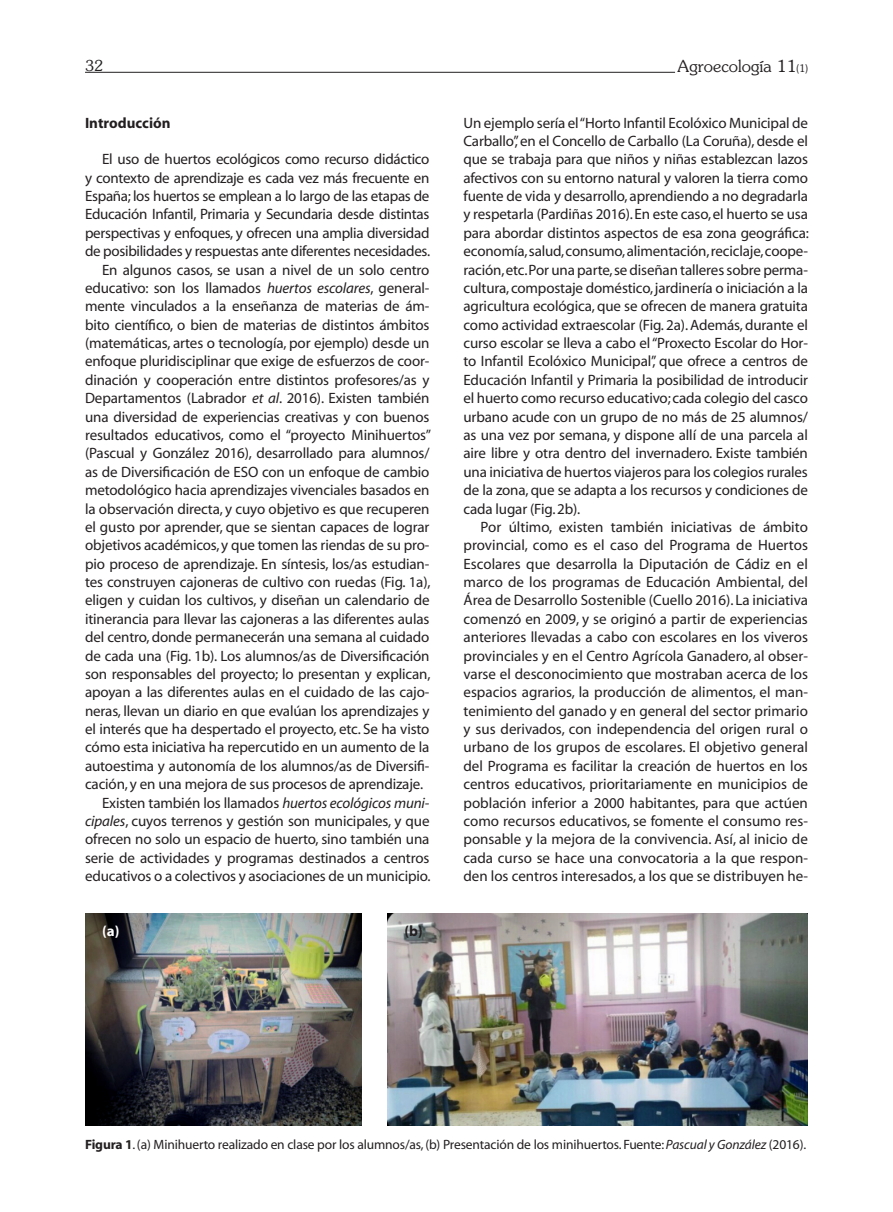
<style>
.page{position:relative;width:893px;height:1212px;background:#fff}
.page>*{position:absolute;margin:0;border:0;box-sizing:border-box;transform-origin:0 0}
.t1{font:300 16.5px "Souvenir";color:#231f20}
.t2{font:15px/18.5px "Myriad";letter-spacing:-.01em;color:#231f20;text-align:justify}
.t3{font:700 15px "Myriad";color:#231f20}
.t4{font:700 15px "Myriad";color:#fff}
.t5{font:300 15px "Souvenir";color:#231f20}
.t6{font:13.5px "Myriad";letter-spacing:-.01em;color:#231f20}
.s1{font-size:10.5px}
.s2{font-style:italic}
.s3{font-weight:700}
</style>
<div class="page">
<hr style="left:85px;top:72px;width:590px;height:1px;background:#231f20">
<img style="left:85px;top:913px;width:276px;height:213px">
<img style="left:388px;top:913px;width:420px;height:213px">
<p class="t5" style="left:85px;top:57px;width:19px">32</p>
<p class="t1" style="left:677px;top:57px;width:132px">Agroecología 11<span class="s1">(1)</span></p>
<p class="t3" style="left:85px;top:115px;width:87px">Introducción</p>
<p class="t2" style="left:102px;top:151px;width:329px">El uso de huertos ecológicos como recurso didáctico</p>
<p class="t2" style="left:85px;top:169px;width:346px">y contexto de aprendizaje es cada vez más frecuente en</p>
<p class="t2" style="left:85px;top:187px;width:346px">España; los huertos se emplean a lo largo de las etapas de</p>
<p class="t2" style="left:85px;top:206px;width:346px">Educación Infantil, Primaria y Secundaria desde distintas</p>
<p class="t2" style="left:85px;top:224px;width:346px">perspectivas y enfoques, y ofrecen una amplia diversidad</p>
<p class="t2" style="left:85px;top:243px;width:347px">de posibilidades y respuestas ante diferentes necesidades.</p>
<p class="t2" style="left:102px;top:261px;width:329px">En algunos casos, se usan a nivel de un solo centro</p>
<p class="t2" style="left:85px;top:279px;width:346px">educativo: son los llamados <span class="s2">huertos escolares</span>, general-</p>
<p class="t2" style="left:85px;top:298px;width:346px">mente vinculados a la enseñanza de materias de ám-</p>
<p class="t2" style="left:85px;top:316px;width:346px">bito científico, o bien de materias de distintos ámbitos</p>
<p class="t2" style="left:85px;top:334px;width:346px">(matemáticas, artes o tecnología, por ejemplo) desde un</p>
<p class="t2" style="left:85px;top:353px;width:346px">enfoque pluridisciplinar que exige de esfuerzos de coor-</p>
<p class="t2" style="left:85px;top:371px;width:346px">dinación y cooperación entre distintos profesores/as y</p>
<p class="t2" style="left:85px;top:390px;width:346px">Departamentos (Labrador <span class="s2">et al</span>. 2016). Existen también</p>
<p class="t2" style="left:85px;top:408px;width:346px">una diversidad de experiencias creativas y con buenos</p>
<p class="t2" style="left:85px;top:426px;width:347px">resultados educativos, como el “proyecto Minihuertos”</p>
<p class="t2" style="left:85px;top:445px;width:346px">(Pascual y González 2016), desarrollado para alumnos/</p>
<p class="t2" style="left:85px;top:463px;width:346px">as de Diversificación de ESO con un enfoque de cambio</p>
<p class="t2" style="left:85px;top:481px;width:346px">metodológico hacia aprendizajes vivenciales basados en</p>
<p class="t2" style="left:85px;top:500px;width:346px">la observación directa, y cuyo objetivo es que recuperen</p>
<p class="t2" style="left:85px;top:518px;width:346px">el gusto por aprender, que se sientan capaces de lograr</p>
<p class="t2" style="left:85px;top:537px;width:346px">objetivos académicos, y que tomen las riendas de su pro-</p>
<p class="t2" style="left:85px;top:555px;width:346px">pio proceso de aprendizaje. En síntesis, los/as estudian-</p>
<p class="t2" style="left:85px;top:573px;width:347px">tes construyen cajoneras de cultivo con ruedas (Fig. 1a),</p>
<p class="t2" style="left:85px;top:592px;width:346px">eligen y cuidan los cultivos, y diseñan un calendario de</p>
<p class="t2" style="left:85px;top:610px;width:346px">itinerancia para llevar las cajoneras a las diferentes aulas</p>
<p class="t2" style="left:85px;top:628px;width:346px">del centro, donde permanecerán una semana al cuidado</p>
<p class="t2" style="left:85px;top:647px;width:346px">de cada una (Fig. 1b). Los alumnos/as de Diversificación</p>
<p class="t2" style="left:85px;top:665px;width:347px">son responsables del proyecto; lo presentan y explican,</p>
<p class="t2" style="left:85px;top:684px;width:346px">apoyan a las diferentes aulas en el cuidado de las cajo-</p>
<p class="t2" style="left:85px;top:702px;width:346px">neras, llevan un diario en que evalúan los aprendizajes y</p>
<p class="t2" style="left:85px;top:720px;width:346px">el interés que ha despertado el proyecto, etc. Se ha visto</p>
<p class="t2" style="left:85px;top:739px;width:346px">cómo esta iniciativa ha repercutido en un aumento de la</p>
<p class="t2" style="left:85px;top:757px;width:346px">autoestima y autonomía de los alumnos/as de Diversifi-</p>
<p class="t2" style="left:85px;top:775px;width:340px">cación, y en una mejora de sus procesos de aprendizaje.</p>
<p class="t2" style="left:102px;top:794px;width:329px">Existen también los llamados <span class="s2">huertos ecológicos muni-</span></p>
<p class="t2" style="left:85px;top:812px;width:346px"><span class="s2">cipales</span>, cuyos terrenos y gestión son municipales, y que</p>
<p class="t2" style="left:85px;top:831px;width:346px">ofrecen no solo un espacio de huerto, sino también una</p>
<p class="t2" style="left:85px;top:849px;width:346px">serie de actividades y programas destinados a centros</p>
<p class="t2" style="left:85px;top:867px;width:347px">educativos o a colectivos y asociaciones de un municipio.</p>
<p class="t4" style="left:102px;top:923px;width:19px">(a)</p>
<p class="t3" style="left:405px;top:923px;width:20px">(b)</p>
<p class="t2" style="left:463px;top:114px;width:347px">Un ejemplo sería el “Horto Infantil Ecolóxico Municipal de Carballo”, en el Concello de Carballo (La Coruña), desde el que se trabaja para que niños y niñas establezcan lazos afectivos con su entorno natural y valoren la tierra como fuente de vida y desarrollo, aprendiendo a no degradarla y respetarla (Pardiñas 2016). En este caso, el huerto se usa para abordar distintos aspectos de esa zona geográfica: economía, salud, consumo, alimentación, reciclaje, coope&shy;ración, etc. Por una parte, se diseñan talleres sobre perma&shy;cultura, compostaje doméstico, jardinería o iniciación a la agricultura ecológica, que se ofrecen de manera gratuita como actividad extraescolar (Fig. 2a). Además, durante el curso escolar se lleva a cabo el “Proxecto Escolar do Hor&shy;to Infantil Ecolóxico Municipal”, que ofrece a centros de Educación Infantil y Primaria la posibilidad de introducir el huerto como recurso educativo; cada colegio del casco urbano acude con un grupo de no más de 25 alumnos/ as una vez por semana, y dispone allí de una parcela al aire libre y otra dentro del invernadero. Existe también una iniciativa de huertos viajeros para los colegios rurales de la zona, que se adapta a los recursos y condiciones de cada lugar (Fig. 2b).</p>
<p class="t2" style="left:463px;top:518px;width:346px;text-indent:17px">Por último, existen también iniciativas de ámbito provincial, como es el caso del Programa de Huertos Escolares que desarrolla la Diputación de Cádiz en el marco de los programas de Educación Ambiental, del Área de Desarrollo Sostenible (Cuello 2016). La iniciativa comenzó en 2009, y se originó a partir de experiencias anteriores llevadas a cabo con escolares en los viveros provinciales y en el Centro Agrícola Ganadero, al obser&shy;varse el desconocimiento que mostraban acerca de los espacios agrarios, la producción de alimentos, el man&shy;tenimiento del ganado y en general del sector primario y sus derivados, con independencia del origen rural o urbano de los grupos de escolares. El objetivo general del Programa es facilitar la creación de huertos en los centros educativos, prioritariamente en municipios de población inferior a 2000 habitantes, para que actúen como recursos educativos, se fomente el consumo res&shy;ponsable y la mejora de la convivencia. Así, al inicio de cada curso se hace una convocatoria a la que respon&shy;den los centros interesados, a los que se distribuyen he-</p>
<p class="t6" style="left:85px;top:1137px;width:723px"><span class="s3">Figura 1</span>. (a) Minihuerto realizado en clase por los alumnos/as, (b) Presentación de los minihuertos. Fuente: <span class="s2">Pascual y González</span> (2016).</p>
</div>
